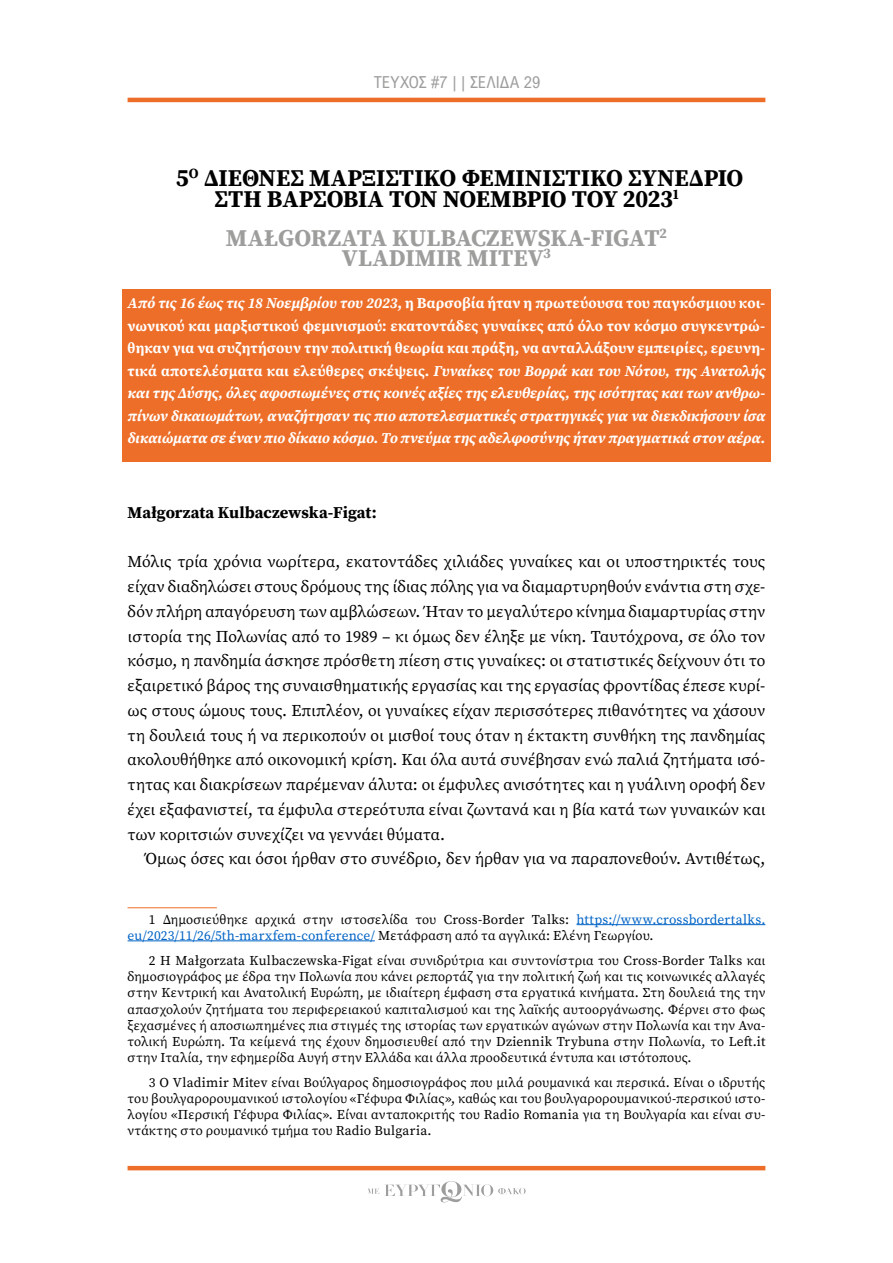
<style>
.page{position:relative;width:893px;height:1263px;background:#fff}
.page>*{position:absolute;margin:0;border:0;box-sizing:border-box;transform-origin:0 0}
.t1{font:700 24px/21px "Source Serif Pro";color:#000}
.t2{font:700 24px/19.8px "Source Serif Pro";letter-spacing:.005em;color:#9d9d9c;text-align:center}
.t3{font:16.5px/24.8px "Source Serif Pro";color:#000;text-align:justify}
.t4{font:700 16.5px "Source Serif Pro";color:#000}
.t5{font:16.5px "Arial Nova Cond";letter-spacing:.005em;color:#9d9d9c}
.t6{font:italic 700 15px/22.5px "Source Serif Pro";color:#fff;text-align:justify}
.t7{font:13.5px/16.2px "Source Serif Pro";letter-spacing:.01em;color:#000;text-align:justify}
.s1{font-style:normal}
.s2{color:#0063c5}
</style>
<div class="page">
<hr style="left:128px;top:98px;width:637px;height:4px;background:#ed6e28">
<hr style="left:128px;top:1166px;width:637px;height:4px;background:#ed6e28">
<svg style="left:368px;top:1181px;width:158px;height:21px"></svg>
<div style="left:122px;top:289px;width:649px;height:172px;background:#ed6e28"></div>
<hr style="left:128px;top:907px;width:89px;height:1px;background:#ed6e28">
<hr style="left:577px;top:924px;width:188px;height:1px;background:#0063c5">
<hr style="left:128px;top:940px;width:247px;height:1px;background:#0063c5">
<p class="t5" style="left:374px;top:72px;width:168px">TEYΧΟΣ #7 | | ΣΕΛΙΔΑ 29</p>
<h1 class="t1" style="left:215px;top:167px;width:529px;text-indent:-38px">5<sup>Ο</sup> ΔΙΕΘΝΈΣ ΜΑΡΞΙΣΤΙΚΌ ΦΕΜΙΝΙΣΤΙΚΌ ΣΥΝΈΔΡΙΟ<br>ΣΤΗ ΒΑΡΣΟΒΊΑ ΤΟΝ ΝΟΈΜΒΡΙΟ ΤΟΥ 2023<sup>1</sup></h1>
<h1 class="t2" style="left:226px;top:228px;width:443px">MAŁGORZATA KULBACZEWSKA-FIGAT<sup>2<br></sup>VLADIMIR MITEV<sup>3</sup></h1>
<p class="t6" style="left:128px;top:292px;width:639px">Από τις 16 έως τις 18 Νοεμβρίου του 2023<span class="s1">, η Βαρσοβία ήταν η πρωτεύουσα του παγκόσμιου κοι&shy;νωνικού και μαρξιστικού φεμινισμού: εκατοντάδες γυναίκες από όλο τον κόσμο συγκεντρώ&shy;θηκαν για να συζητήσουν την πολιτική θεωρία και πράξη, να ανταλλάξουν εμπειρίες, ερευνη&shy;τικά αποτελέσματα και ελεύθερες σκέψεις.</span> Γυναίκες του Βορρά και του Νότου, της Ανατολής και της Δύσης, όλες αφοσιωμένες στις κοινές αξίες της ελευθερίας, της ισότητας και των ανθρω&shy;πίνων δικαιωμάτων, αναζήτησαν τις πιο αποτελεσματικές στρατηγικές για να διεκδικήσουν ίσα δικαιώματα σε έναν πιο δίκαιο κόσμο. Το πνεύμα της αδελφοσύνης ήταν πραγματικά στον αέρα.</p>
<p class="t4" style="left:128px;top:501px;width:251px">Małgorzata Kulbaczewska-Figat:</p>
<p class="t3" style="left:128px;top:549px;width:639px">Μόλις τρία χρόνια νωρίτερα, εκατοντάδες χιλιάδες γυναίκες και οι υποστηρικτές τους είχαν διαδηλώσει στους δρόμους της ίδιας πόλης για να διαμαρτυρηθούν ενάντια στη σχε&shy;δόν πλήρη απαγόρευση των αμβλώσεων. Ήταν το μεγαλύτερο κίνημα διαμαρτυρίας στην ιστορία της Πολωνίας από το 1989 – κι όμως δεν έληξε με νίκη. Ταυτόχρονα, σε όλο τον κόσμο, η πανδημία άσκησε πρόσθετη πίεση στις γυναίκες: οι στατιστικές δείχνουν ότι το εξαιρετικό βάρος της συναισθηματικής εργασίας και της εργασίας φροντίδας έπεσε κυρί&shy;ως στους ώμους τους. Επιπλέον, οι γυναίκες είχαν περισσότερες πιθανότητες να χάσουν τη δουλειά τους ή να περικοπούν οι μισθοί τους όταν η έκτακτη συνθήκη της πανδημίας ακολουθήθηκε από οικονομική κρίση. Και όλα αυτά συνέβησαν ενώ παλιά ζητήματα ισό&shy;τητας και διακρίσεων παρέμεναν άλυτα: οι έμφυλες ανισότητες και η γυάλινη οροφή δεν έχει εξαφανιστεί, τα έμφυλα στερεότυπα είναι ζωντανά και η βία κατά των γυναικών και των κοριτσιών συνεχίζει να γεννάει θύματα.</p>
<p class="t3" style="left:145px;top:846px;width:622px">Όμως όσες και όσοι ήρθαν στο συνέδριο, δεν ήρθαν για να παραπονεθούν. Αντιθέτως,</p>
<p class="t7" style="left:128px;top:911px;width:639px;text-indent:21px">1 Δημοσιεύθηκε αρχικά στην ιστοσελίδα του Cross-Border Talks: <span class="s2">https://www.crossbordertalks. eu/2023/11/26/5th-marxfem-conference/</span> Μετάφραση από τα αγγλικά: Ελένη Γεωργίου.</p>
<p class="t7" style="left:128px;top:952px;width:639px;text-indent:21px">2 Η Małgorzata Kulbaczewska-Figat είναι συνιδρύτρια και συντονίστρια του Cross-Border Talks και δημοσιογράφος με έδρα την Πολωνία που κάνει ρεπορτάζ για την πολιτική ζωή και τις κοινωνικές αλλαγές στην Κεντρική και Ανατολική Ευρώπη, με ιδιαίτερη έμφαση στα εργατικά κινήματα. Στη δουλειά της την απασχολούν ζητήματα του περιφερειακού καπιταλισμού και της λαϊκής αυτοοργάνωσης. Φέρνει στο φως ξεχασμένες ή αποσιωπημένες πια στιγμές της ιστορίας των εργατικών αγώνων στην Πολωνία και την Ανα&shy;τολική Ευρώπη. Τα κείμενά της έχουν δημοσιευθεί από την Dziennik Trybuna στην Πολωνία, το Left.it στην Ιταλία, την εφημερίδα Αυγή στην Ελλάδα και άλλα προοδευτικά έντυπα και ιστότοπους.</p>
<p class="t7" style="left:128px;top:1074px;width:639px;text-indent:21px">3 Ο Vladimir Mitev είναι Βούλγαρος δημοσιογράφος που μιλά ρουμανικά και περσικά. Είναι ο ιδρυτής του βουλγαρορουμανικού ιστολογίου «Γέφυρα Φιλίας», καθώς και του βουλγαρορουμανικού-περσικού ιστο&shy;λογίου «Περσική Γέφυρα Φιλίας». Είναι ανταποκριτής του Radio Romania για τη Βουλγαρία και είναι συ&shy;ντάκτης στο ρουμανικό τμήμα του Radio Bulgaria.</p>
</div>
